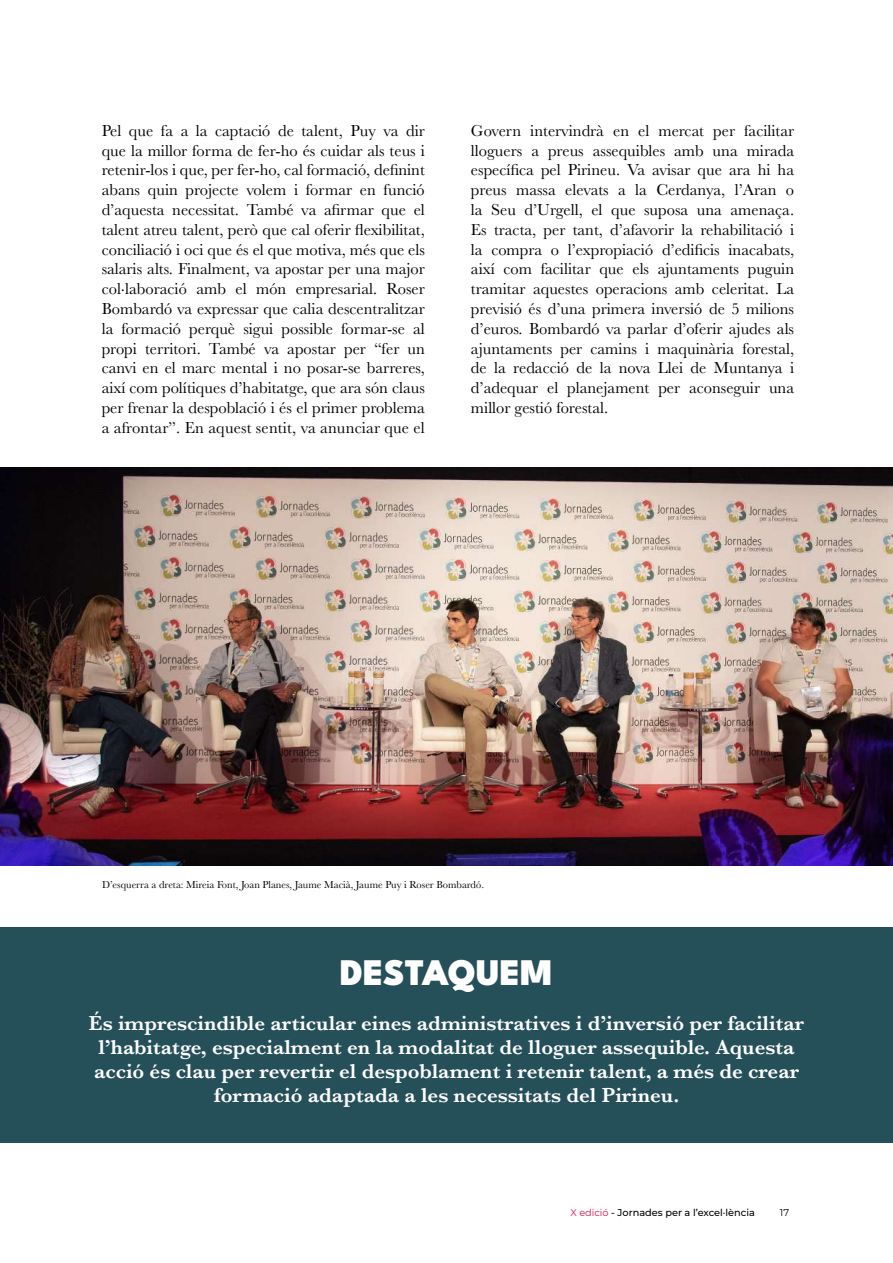
<style>
.page{position:relative;width:893px;height:1263px;background:#fff}
.page>*{position:absolute;margin:0;border:0;box-sizing:border-box;transform-origin:0 0}
.t1{font:900 37.5px "League Spartan";color:#fff}
.t2{font:600 21px/24px "Baskerville";color:#fff;text-align:center}
.t3{font:16.5px/19.8px "Baskerville";color:#000;text-align:justify}
.t4{font:10.5px "Baskerville";color:#000}
.t5{font:100 9.75px "Montserrat";color:#000}
.s1{font-family:"Bodoni Svty Two ITCTT"}
.s2{color:#db1145}
</style>
<div class="page">
<img style="left:0;top:468px;width:893px;height:397px">
<div style="left:0;top:927px;width:893px;height:215px;background:#25505a"></div>
<p class="t3" style="left:102px;top:121px;width:325px">Pel que fa a la captació de talent, Puy va dir que la millor forma de fer-ho és cuidar als teus i retenir-los i que, per fer-ho, cal formació, definint abans quin projecte volem i formar en funció d’aquesta necessitat. També va afirmar que el talent atreu talent, però que cal oferir flexibilitat, conciliació i oci que és el que motiva, més que els salaris alts. Finalment, va apostar per una major col<span class="s1">·</span>laboració amb el món empresarial. Roser Bombardó va expressar que calia descentralitzar la formació perquè sigui possible formar-se al propi territori. També va apostar per “fer un canvi en el marc mental i no posar-se barreres, així com polítiques d’habitatge, que ara són claus per frenar la despoblació i és el primer problema a afrontar”. En aquest sentit, va anunciar que el</p>
<p class="t3" style="left:471px;top:121px;width:325px">Govern intervindrà en el mercat per facilitar lloguers a preus assequibles amb una mirada específica pel Pirineu. Va avisar que ara hi ha preus massa elevats a la Cerdanya, l’Aran o la Seu d’Urgell, el que suposa una amenaça.<br>Es tracta, per tant, d’afavorir la rehabilitació i la compra o l’expropiació d’edificis inacabats, així com facilitar que els ajuntaments puguin tramitar aquestes operacions amb celeritat. La previsió és d’una primera inversió de 5 milions d’euros. Bombardó va parlar d’oferir ajudes als ajuntaments per camins i maquinària forestal, de la redacció de la nova Llei de Muntanya i d’adequar el planejament per aconseguir una millor gestió forestal.</p>
<p class="t4" style="left:102px;top:877px;width:383px">D’esquerra a dreta: Mireia Font, Joan Planes, Jaume Macià, Jaume Puy i Roser Bombardó.</p>
<h1 class="t1" style="left:340px;top:941px;width:215px">DESTAQUEM</h1>
<p class="t2" style="left:89px;top:1011px;width:717px">És imprescindible articular eines administratives i d’inversió per facilitar l’habitatge, especialment en la modalitat de lloguer assequible. Aquesta acció és clau per revertir el despoblament i retenir talent, a més de crear formació adaptada a les necessitats del Pirineu.</p>
<p class="t5" style="left:570px;top:1206px;width:186px"><span class="s2">X edició</span> - Jornades per a l’excel·lència</p>
<p class="t5" style="left:780px;top:1206px;width:11px">17</p>
</div>
